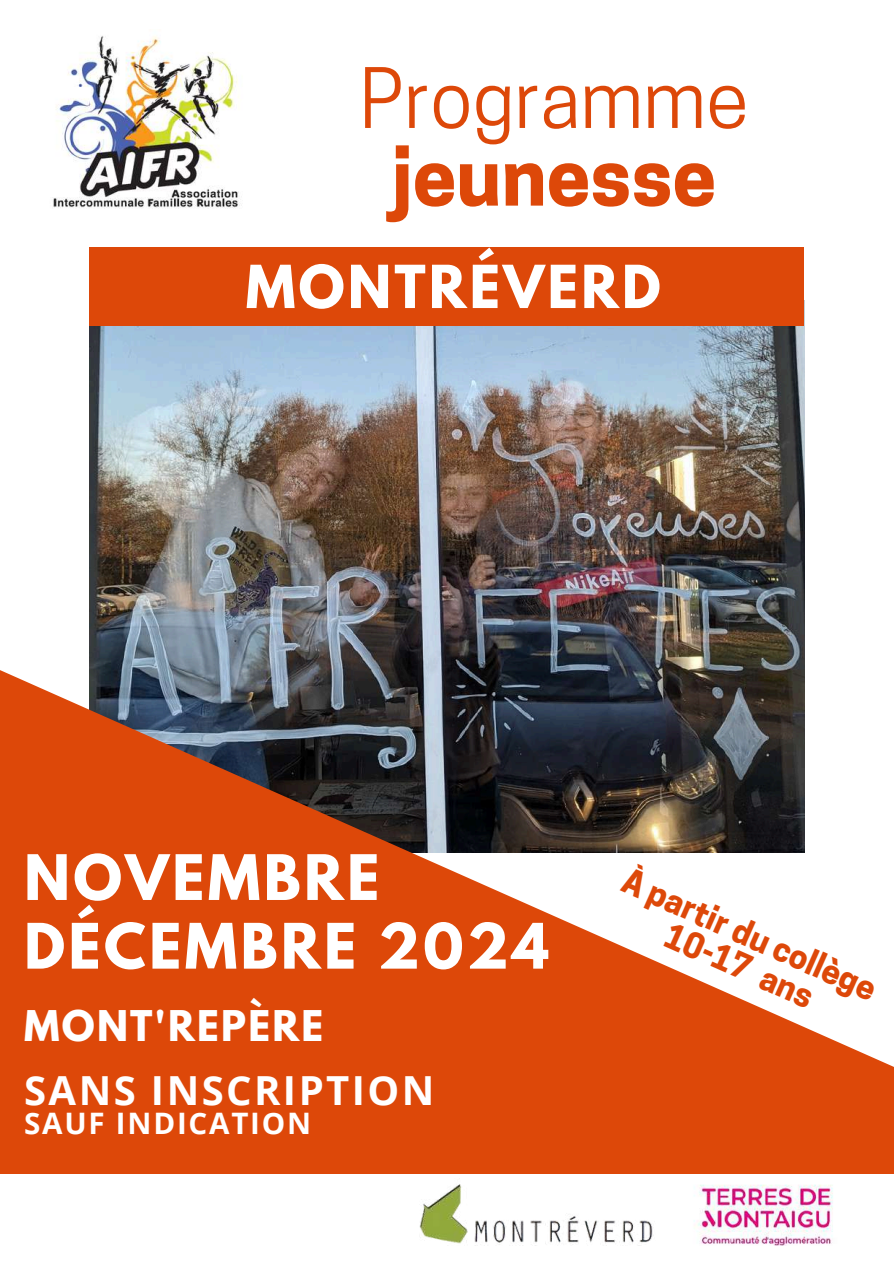
<style>
.page{position:relative;width:894px;height:1264px;background:#fff}
.page>*{position:absolute;margin:0;border:0;box-sizing:border-box;transform-origin:0 0}
.t1{font:78px "Cooper Hewitt";color:#dd4809}
.t2{font:700 78px "Cooper Hewitt";color:#dd4809}
.t3{font:700 55.5px/68.7px "League Spartan";letter-spacing:.06em;color:#fff}
.t4{font:700 52.5px "League Spartan";letter-spacing:.06em;color:#fff}
.t5{font:700 40.05px "Open Sans";letter-spacing:.06em;color:#fff}
.t6{font:700 37.5px "League Spartan";letter-spacing:.06em;color:#fff}
.t7{font:700 33px/32.7px "Cooper Hewitt";color:#dd4809;text-align:center}
.t8{font:700 29.55px "Open Sans";letter-spacing:.06em;color:#fff}
</style>
<div class="page">
<img style="left:89px;top:326px;width:715px;height:270px">
<svg style="left:0;top:596px;width:893px;height:578px;fill:#dd4809"></svg>
<img style="left:53px;top:36px;width:187px;height:172px">
<img style="left:694px;top:1184px;width:139px;height:60px">
<img style="left:419px;top:1184px;width:235px;height:61px">
<div style="left:89px;top:247px;width:715px;height:79px;background:#dd4809"></div>
<h1 class="t1" style="left:359px;top:69px;width:390px">Programme</h1>
<h1 class="t2" style="left:392px;top:147px;width:325px">jeunesse</h1>
<h3 class="t4" style="left:246px;top:261px;width:416px">MONTRÉVERD</h3>
<h2 class="t3" style="left:24px;top:850px;width:526px">NOVEMBRE<br>DÉCEMBRE 2024</h2>
<p class="t6" style="left:24px;top:1007px;width:300px">MONT'REPÈRE</p>
<p class="t5" style="left:24px;top:1062px;width:411px">SANS INSCRIPTION</p>
<p class="t8" style="left:24px;top:1102px;width:288px">SAUF INDICATION</p>
<p class="t7" style="left:629px;top:867px;width:275px;rotate:24deg">À partir du collège<br>10-17 ans</p>
</div>
